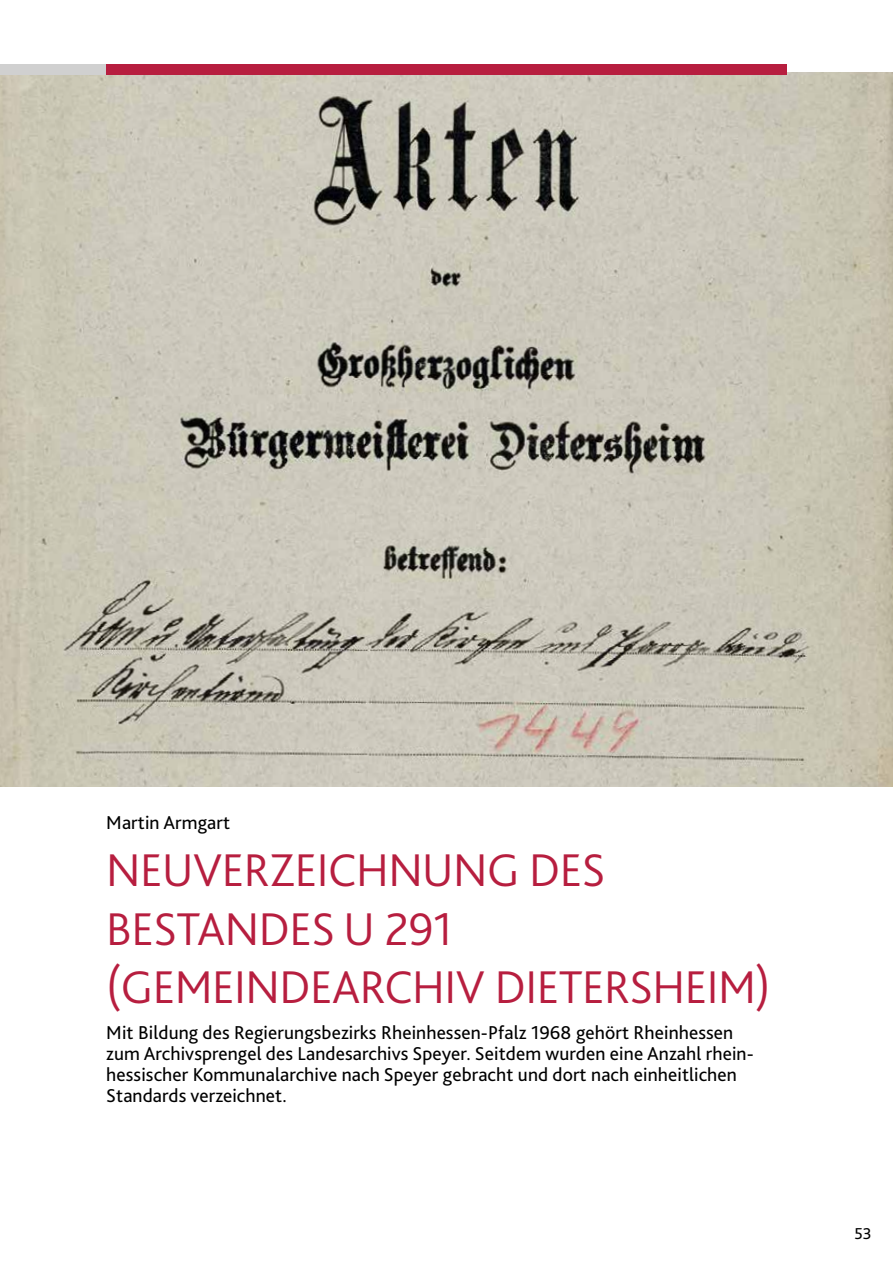
<style>
.page{position:relative;width:893px;height:1263px;background:#fff}
.page>*{position:absolute;margin:0;border:0;box-sizing:border-box;transform-origin:0 0}
.t1{font:300 48px/58.5px "Bliss";letter-spacing:-.01em;color:#b71e3f}
.t2{font:19.5px/21px "Bliss";letter-spacing:.005em;color:#000}
.t3{font:16.5px "Bliss";color:#000}
</style>
<div class="page">
<img style="left:0;top:73px;width:893px;height:714px">
<div style="left:0;top:64px;width:587px;height:10px;background:#d0d0d0"></div>
<div style="left:106px;top:64px;width:681px;height:10px;background:#b71e3f"></div>
<p class="t2" style="left:106px;top:812px;width:125px">Martin Armgart</p>
<h1 class="t1" style="left:106px;top:841px;width:666px">NEUVERZEICHNUNG DES<br>BESTANDES U 291 (GEMEINDEARCHIV DIETERSHEIM)</h1>
<p class="t2" style="left:106px;top:1022px;width:649px">Mit Bildung des Regierungsbezirks Rheinhessen-Pfalz 1968 gehört Rheinhessen zum Archivsprengel des Landesarchivs Speyer. Seitdem wurden eine Anzahl rhein&shy;hessischer Kommunalarchive nach Speyer gebracht und dort nach einheitlichen Standards verzeichnet.</p>
<p class="t3" style="left:854px;top:1224px;width:19px">53</p>
</div>
